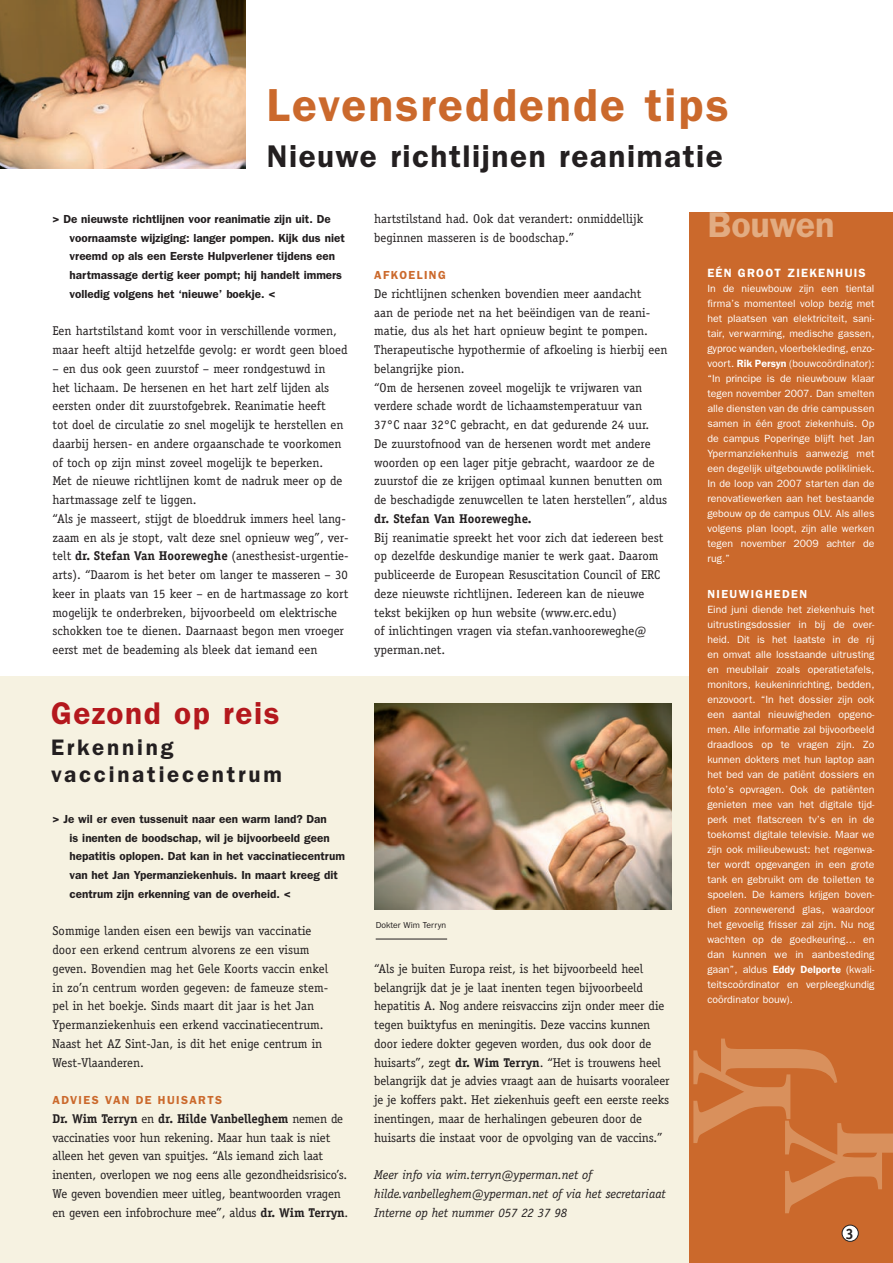
<style>
.page{position:relative;width:893px;height:1263px;background:#fff}
.page>*{position:absolute;margin:0;border:0;box-sizing:border-box;transform-origin:0 0}
.Normaal{font:700 147px "Giovanni";color:#d9905c}
._02_titel_oranje_31{font:600 46.5px "Franklin Gothic";color:#cb692c}
._03_kantlijn_titel{font:600 36px "Franklin Gothic";color:#e2ac82}
._04_titel_zwart_21_p{font:600 31.5px "Franklin Gothic";color:#231f20}
._04_titel_rood_21pt{font:600 31.5px "Franklin Gothic";color:#b4181d}
._04_titel_rood_21pt-2{font:600 22.5px/27px "Franklin Gothic";letter-spacing:.12em;color:#231f20}
._01_brood{font:12.75px/18.8px "Officina Serif";color:#231f20}
._01_brood-2{font:italic 12.75px/18.8px "Officina Serif";letter-spacing:-.005em;color:#231f20}
._03_kantlijn_brood{font:600 12px "Franklin Gothic";letter-spacing:.1em;color:#fff}
._01_inleiding{font:600 11.7px/18.8px "Franklin Gothic";color:#231f20}
.kort_titel{font:600 11.7px "Franklin Gothic";letter-spacing:.12em;color:#cb692c}
.kort_titel-2{font:600 11.7px "Franklin Gothic";letter-spacing:.12em;color:#fff}
._03_kantlijn_brood-2{font:10.5px/15px "Franklin Gothic";color:#fff;text-align:justify}
.onderschrift{font:8.7px "Franklin Gothic";color:#231f20}
.s1{font-weight:700}
.s2{font-weight:600}
</style>
<div class="page">
<div style="left:689px;top:213px;width:204px;height:1050px;background:#cb692c"></div>
<div style="left:842px;top:1225px;width:16px;height:16px;background:#fff;border-radius:50%"></div>
<div style="left:842px;top:1225px;width:17px;height:17px;border:1px solid #231f20;border-radius:50%"></div>
<div style="left:0;top:676px;width:689px;height:587px;background:#f6f2e1"></div>
<img style="left:1px;top:0;width:244px;height:169px">
<img style="left:374px;top:703px;width:298px;height:206px">
<hr style="left:376px;top:939px;width:71px;height:1px;background:#231f20">
<p class="_02_titel_oranje_31" style="left:267px;top:77px;width:463px">Levensreddende tips</p>
<p class="_04_titel_zwart_21_p" style="left:267px;top:138px;width:457px">Nieuwe richtlijnen reanimatie</p>
<p class="_01_inleiding" style="left:70px;top:209px;width:277px;text-indent:-17px">&gt; De nieuwste richtlijnen voor reanimatie zijn uit. De voornaamste wijziging: langer pompen. Kijk dus niet vreemd op als een Eerste H ulpverlener tijdens een hartmassage dertig keer pompt; hij handelt immers volledig volgens het ‘nieuwe’ boekje. &lt;</p>
<p class="_01_brood" style="left:53px;top:322px;width:297px">Een hartstilstand komt voor in verschillende vormen, maar heeft altijd hetzelfde gevolg: er wordt geen bloed</p>
<p class="_01_brood" style="left:53px;top:359px;width:293px">– en dus ook geen zuurstof – meer rondgestuwd in het lichaam. De hersenen en het hart zelf lijden als eersten onder dit zuurstofgebrek. Reanimatie heeft tot doel de circulatie zo snel mogelijk te herstellen en daarbij hersen- en andere orgaanschade te voorkomen of toch op zijn minst zoveel mogelijk te beperken.<br>Met de nieuwe richtlijnen komt de nadruk meer op de hartmassage zelf te liggen.</p>
<p class="_01_brood" style="left:53px;top:509px;width:298px">“Als je masseert, stijgt de bloeddruk immers heel lang&shy;zaam en als je stopt, valt deze snel opnieuw weg”, ver&shy;telt <span class="s1">dr. Stefan Van Hooreweghe</span> (anesthesist-urgentie&shy;arts). “Daarom is het beter om langer te masseren – 30 keer in plaats van 15 keer – en de hartmassage zo kort mogelijk te onderbreken, bijvoorbeeld om elektrische schokken toe te dienen. Daarnaast begon men vroeger eerst met de beademing als bleek dat iemand een</p>
<p class="_04_titel_rood_21pt" style="left:51px;top:694px;width:230px">Gezond op reis</p>
<p class="_04_titel_rood_21pt-2" style="left:51px;top:733px;width:232px">Erkenning vaccinatiecentrum</p>
<p class="_01_inleiding" style="left:70px;top:809px;width:277px;text-indent:-17px">&gt; Je wil er even tussenuit naar een warm land? Dan<br>is inenten de boodschap, wil je bijvoorbeeld geen hepatitis oplopen. Dat kan in het vaccinatiecentrum van het Jan Ypermanziekenhuis. I n maart kreeg dit centrum zijn erkenning van de overheid. &lt;</p>
<p class="_01_brood" style="left:53px;top:922px;width:277px">Sommige landen eisen een bewijs van vaccinatie door een erkend centrum alvorens ze een visum geven. Bovendien mag het Gele Koorts vaccin enkel in zo’n centrum worden gegeven: de fameuze stem&shy;pel in het boekje. Sinds maart dit jaar is het Jan Ypermanziekenhuis een erkend vaccinatiecentrum.<br>Naast het AZ Sint-Jan, is dit het enige centrum in West-Vlaanderen.</p>
<p class="kort_titel" style="left:53px;top:1093px;width:171px">Advies van de huisarts</p>
<p class="_01_brood" style="left:53px;top:1109px;width:297px"><span class="s1">Dr. Wim Terryn</span> en <span class="s1">dr. Hilde Vanbelleghem</span> nemen de vaccinaties voor hun rekening. Maar hun taak is niet alleen het geven van spuitjes. “Als iemand zich laat inenten, overlopen we nog eens alle gezondheidsrisico’s.<br>We geven bovendien meer uitleg, beantwoorden vragen en geven een infobrochure mee”, aldus <span class="s1">dr. Wim Terryn</span>.</p>
<p class="_01_brood" style="left:374px;top:209px;width:271px">hartstilstand had. Ook dat verandert: onmiddellijk beginnen masseren is de boodschap.”</p>
<p class="kort_titel" style="left:374px;top:268px;width:73px">Afkoeling</p>
<p class="_01_brood" style="left:374px;top:284px;width:295px">De richtlijnen schenken bovendien meer aandacht<br>aan de periode net na het beëindigen van de reani&shy;matie, dus als het hart opnieuw begint te pompen.<br>Therapeutische hypothermie of afkoeling is hierbij een belangrijke pion.</p>
<p class="_01_brood" style="left:374px;top:378px;width:294px">“Om de hersenen zoveel mogelijk te vrijwaren van verdere schade wordt de lichaamstemperatuur van 37°C naar 32°C gebracht, en dat gedurende 24 uur.<br>De zuurstofnood van de hersenen wordt met andere woorden op een lager pitje gebracht, waardoor ze de zuurstof die ze krijgen optimaal kunnen benutten om de beschadigde zenuwcellen te laten herstellen”, aldus <span class="s1">dr. Stefan Van Hooreweghe.</span></p>
<p class="_01_brood" style="left:374px;top:528px;width:291px">Bij reanimatie spreekt het voor zich dat iedereen best op dezelfde deskundige manier te werk gaat. Daarom publiceerde de European Resuscitation Council of ERC deze nieuwste richtlijnen. Iedereen kan de nieuwe tekst bekijken op hun website (www.erc.edu)<br>of inlichtingen vragen via stefan.vanhooreweghe@ yperman.net.</p>
<p class="onderschrift" style="left:376px;top:920px;width:72px">Dokter Wim Terryn</p>
<p class="_01_brood" style="left:374px;top:959px;width:297px">“Als je buiten Europa reist, is het bijvoorbeeld heel belangrijk dat je je laat inenten tegen bijvoorbeeld hepatitis A. Nog andere reisvaccins zijn onder meer die tegen buiktyfus en meningitis. Deze vaccins kunnen door iedere dokter gegeven worden, dus ook door de huisarts”, zegt <span class="s1">dr. Wim Terryn</span>. “Het is trouwens heel belangrijk dat je advies vraagt aan de huisarts vooraleer je je koffers pakt. Het ziekenhuis geeft een eerste reeks inentingen, maar de herhalingen gebeuren door de huisarts die instaat voor de opvolging van de vaccins.”</p>
<p class="_01_brood-2" style="left:374px;top:1165px;width:293px">Meer info via wim.terryn@yperman.net of hilde.vanbelleghem@yperman.net of via het secretariaat<br>Interne op het nummer 057 22 37 98</p>
<p class="_03_kantlijn_titel" style="left:708px;top:204px;width:129px">Bouwen</p>
<p class="_03_kantlijn_brood" style="left:707px;top:266px;width:160px">Eén groot ziekenhuis</p>
<p class="_03_kantlijn_brood-2" style="left:707px;top:281px;width:169px">In de nieuwbouw zijn een tiental firma’s momenteel volop bezig met het plaatsen van elektriciteit, sani&shy;tair, verwarming, medische gassen, gyproc wanden, vloerbekleding, enzo&shy;voort. <span class="s2">Rik Persyn</span> (bouwcoördinator): “In principe is de nieuwbouw klaar tegen november 2007. Dan smelten alle diensten van de drie campussen samen in één groot ziekenhuis. Op de campus Poperinge blijft het Jan Ypermanziekenhuis aanwezig met een degelijk uitgebouwde polikliniek.<br>In de loop van 2007 starten dan de renovatiewerken aan het bestaande gebouw op de campus OLV. Als alles volgens plan loopt, zijn alle werken tegen november 2009 achter de rug.”</p>
<p class="kort_titel-2" style="left:707px;top:587px;width:101px">Nieuwigheden</p>
<p class="_03_kantlijn_brood-2" style="left:707px;top:601px;width:169px">Eind juni diende het ziekenhuis het uitrustingsdossier in bij de over&shy;heid. Dit is het laatste in de rij en omvat alle losstaande uitrusting en meubilair zoals operatietafels, monitors, keukeninrichting, bedden, enzovoort. “In het dossier zijn ook een aantal nieuwigheden opgeno&shy;men. Alle informatie zal bijvoorbeeld draadloos op te vragen zijn. Zo kunnen dokters met hun laptop aan het bed van de patiënt dossiers en foto’s opvragen. Ook de patiënten genieten mee van het digitale tijd&shy;perk met flatscreen tv’s en in de toekomst digitale televisie. Maar we zijn ook milieubewust: het regenwa&shy;ter wordt opgevangen in een grote tank en gebruikt om de toiletten te spoelen. De kamers krijgen boven&shy;dien zonnewerend glas, waardoor het gevoelig frisser zal zijn. Nu nog wachten op de goedkeuring… en dan kunnen we in aanbesteding gaan”, aldus <span class="s2">Eddy Delporte</span> (kwali&shy;teitscoördinator en verpleegkundig coördinator bouw).</p>
<p class="Normaal" style="left:684px;top:1084px;width:50px;rotate:-90deg">J</p>
<p class="Normaal" style="left:657px;top:1140px;width:94px;rotate:-90deg">Y</p>
<p class="Normaal" style="left:748px;top:1210px;width:94px;rotate:-90deg">Y</p>
</div>
